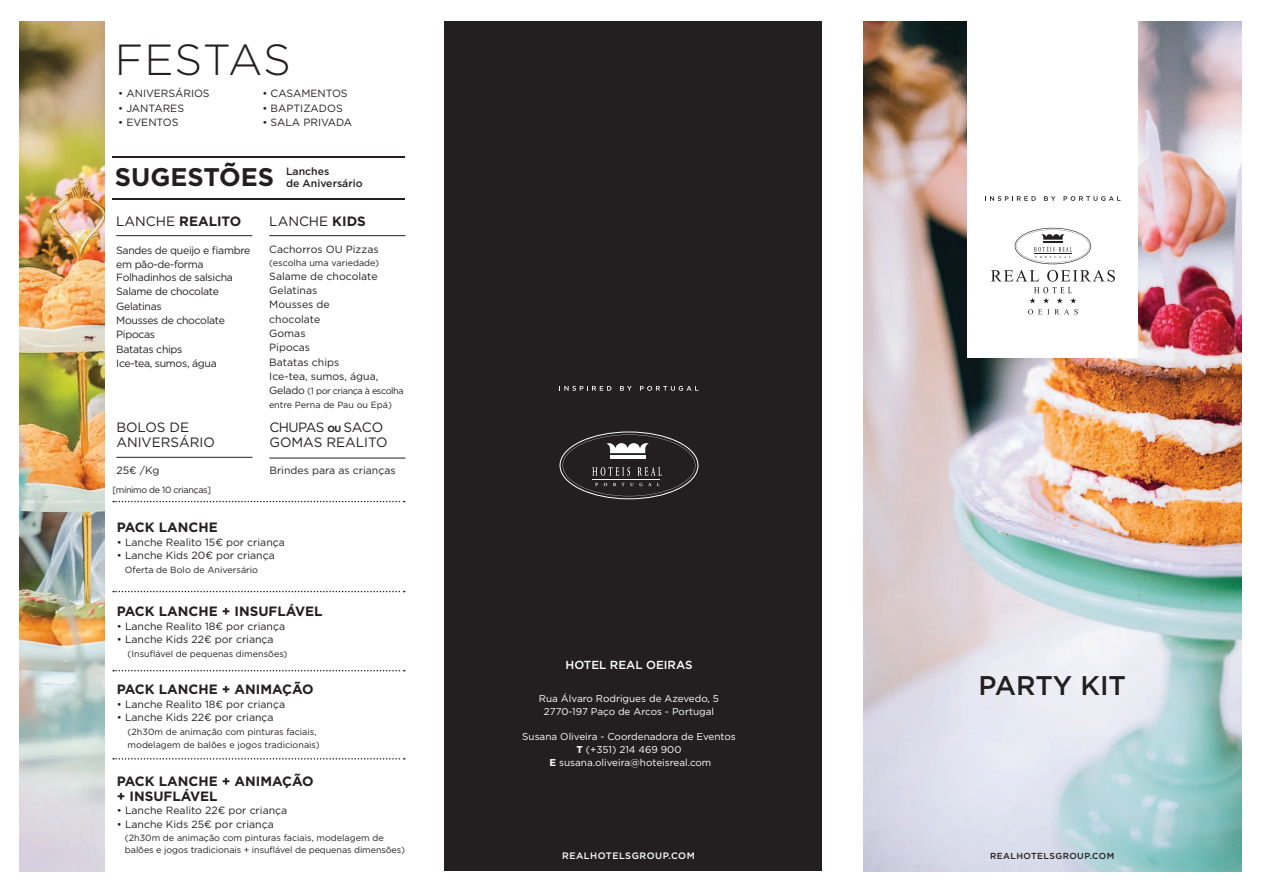
<style>
.page{position:relative;width:1263px;height:893px;background:#fff}
.page>*{position:absolute;margin:0;border:0;box-sizing:border-box;transform-origin:0 0}
.t1{font:300 43.5px "Gotham";letter-spacing:.01em;color:#231f20}
.t2{font:500 27px "Gotham";color:#231f20}
.t3{font:700 25.5px "Gotham";color:#231f20}
.t4{font:700 13.5px/15px "Gotham";color:#231f20}
.t5{font:13.5px/15px "Gotham";color:#231f20}
.t6{font:500 11.7px "Gotham";color:#fff}
.t7{font:10.5px/14.4px "Gotham";color:#231f20}
.t8{font:10.5px/14.1px "Gotham";letter-spacing:-.03em;color:#231f20}
.t9{font:500 10.5px "Gotham";color:#231f20}
.t10{font:9.9px/12.9px "Gotham";color:#fff;text-align:center}
.t11{font:500 9.3px "Gotham";letter-spacing:.05em;color:#fff}
.t12{font:9px/13.5px "Gotham";color:#231f20}
.t13{font:9px/13.5px "Gotham";letter-spacing:-.04em;color:#231f20}
.t14{font:500 8.7px "Gotham";letter-spacing:.05em;color:#231f20}
.s1{font-weight:400}
.s2{font-weight:700}
.s3{font-size:10.5px}
.s4{font-weight:700;font-size:9px}
</style>
<div class="page">
<hr style="left:112px;top:156px;width:292px;height:2px;background:#231f20">
<img style="left:863px;top:21px;width:379px;height:851px">
<div style="left:968px;top:0;width:170px;height:357px;background:#fff"></div>
<div style="left:444px;top:21px;width:377px;height:849px;background:#231f20"></div>
<svg style="left:559px;top:431px;width:139px;height:68px"></svg>
<hr style="left:593px;top:479px;width:67px;height:1px;background:#fff">
<svg style="left:559px;top:386px;width:52px;height:5px"></svg>
<svg style="left:620px;top:386px;width:12px;height:5px"></svg>
<svg style="left:640px;top:386px;width:58px;height:5px"></svg>
<hr style="left:116px;top:235px;width:136px;height:1px;background:#231f20">
<hr style="left:269px;top:235px;width:136px;height:1px;background:#231f20">
<hr style="left:116px;top:457px;width:136px;height:1px;background:#231f20">
<hr style="left:269px;top:458px;width:136px;height:1px;background:#231f20">
<img style="left:20px;top:21px;width:85px;height:851px">
<svg style="left:113px;top:591px;width:292px;height:1px"></svg>
<svg style="left:113px;top:670px;width:292px;height:1px"></svg>
<svg style="left:113px;top:758px;width:292px;height:2px"></svg>
<hr style="left:112px;top:198px;width:292px;height:2px;background:#231f20">
<svg style="left:113px;top:501px;width:292px;height:1px"></svg>
<svg style="left:1028px;top:309px;width:50px;height:6px"></svg>
<svg style="left:991px;top:270px;width:124px;height:33px"></svg>
<svg style="left:1015px;top:228px;width:76px;height:36px"></svg>
<svg style="left:985px;top:196px;width:51px;height:5px"></svg>
<svg style="left:1044px;top:196px;width:11px;height:5px"></svg>
<svg style="left:1063px;top:196px;width:57px;height:5px"></svg>
<h1 class="t1" style="left:115px;top:32px;width:178px">FESTAS</h1>
<p class="t7" style="left:118px;top:86px;width:93px">• ANIVERSÁRIOS</p>
<p class="t7" style="left:118px;top:101px;width:67px">• JANTARES</p>
<p class="t7" style="left:118px;top:115px;width:62px">• EVENTOS</p>
<p class="t7" style="left:262px;top:86px;width:87px">• CASAMENTOS</p>
<p class="t7" style="left:262px;top:101px;width:82px">• BAPTIZADOS</p>
<p class="t7" style="left:262px;top:115px;width:91px">• SALA PRIVADA</p>
<h3 class="t3" style="left:115px;top:160px;width:161px">SUGESTÕES</h3>
<p class="t9" style="left:286px;top:165px;width:45px">Lanches</p>
<p class="t9" style="left:286px;top:177px;width:78px">de Aniversário</p>
<p class="t4" style="left:116px;top:213px;width:127px"><span class="s1">LANCHE</span> REALITO</p>
<p class="t8" style="left:116px;top:243px;width:135px">Sandes de queijo e fiambre em pão-de-forma<br>Folhadinhos de salsicha<br>Salame de chocolate<br>Gelatinas<br>Mousses de chocolate<br>Pipocas<br>Batatas chips<br>Ice-tea, sumos, água</p>
<p class="t5" style="left:116px;top:420px;width:100px">BOLOS DE<br>ANIVERSÁRIO</p>
<p class="t7" style="left:116px;top:463px;width:45px">25€ /Kg</p>
<p class="t13" style="left:112px;top:482px;width:100px">[mínimo de 10 crianças]</p>
<p class="t5" style="left:269px;top:213px;width:98px">LANCHE <span class="s2">KIDS</span></p>
<p class="t7" style="left:269px;top:241px;width:111px">Cachorros OU Pizzas</p>
<p class="t12" style="left:269px;top:256px;width:111px">(escolha uma variedade)</p>
<p class="t7" style="left:269px;top:268px;width:111px">Salame de chocolate<br>Gelatinas<br>Mousses de chocolate<br>Gomas<br>Pipocas<br>Batatas chips<br>Ice-tea, sumos, água,</p>
<p class="t13" style="left:269px;top:384px;width:136px"><span class="s3">Gelado</span> (1 por criança à escolha entre Perna de Pau ou Epá)</p>
<p class="t5" style="left:269px;top:420px;width:120px">CHUPAS <span class="s4">OU</span> SACO<br>GOMAS REALITO</p>
<p class="t7" style="left:269px;top:463px;width:128px">Brindes para as crianças</p>
<p class="t4" style="left:117px;top:520px;width:102px">PACK LANCHE</p>
<p class="t7" style="left:117px;top:534px;width:170px">• Lanche Realito 15€ por criança</p>
<p class="t7" style="left:117px;top:548px;width:160px">• Lanche Kids 20€ por criança</p>
<p class="t12" style="left:125px;top:562px;width:135px">Oferta de Bolo de Aniversário</p>
<p class="t4" style="left:117px;top:604px;width:207px">PACK LANCHE + INSUFLÁVEL</p>
<p class="t7" style="left:117px;top:618px;width:170px">• Lanche Realito 18€ por criança</p>
<p class="t7" style="left:117px;top:632px;width:158px">• Lanche Kids 22€ por criança</p>
<p class="t12" style="left:128px;top:646px;width:161px">(Insuflável de pequenas dimensões)</p>
<p class="t4" style="left:117px;top:682px;width:198px">PACK LANCHE + ANIMAÇÃO</p>
<p class="t7" style="left:117px;top:696px;width:170px">• Lanche Realito 18€ por criança</p>
<p class="t7" style="left:117px;top:710px;width:158px">• Lanche Kids 22€ por criança</p>
<p class="t12" style="left:128px;top:724px;width:194px">(2h30m de animação com pinturas faciais, modelagem de balões e jogos tradicionais)</p>
<p class="t4" style="left:117px;top:773px;width:198px">PACK LANCHE + ANIMAÇÃO + INSUFLÁVEL</p>
<p class="t7" style="left:117px;top:803px;width:172px">• Lanche Realito 22€ por criança</p>
<p class="t7" style="left:117px;top:816px;width:158px">• Lanche Kids 25€ por criança</p>
<p class="t12" style="left:125px;top:832px;width:281px;line-height:12px">(2h30m de animação com pinturas faciais, modelagem de balões e jogos tradicionais + insuflável de pequenas dimensões)</p>
<p class="t6" style="left:565px;top:657px;width:129px">HOTEL REAL OEIRAS</p>
<p class="t10" style="left:539px;top:692px;width:182px">Rua Álvaro Rodrigues de Azevedo, 5<br>2770-197 Paço de Arcos - Portugal</p>
<p class="t10" style="left:522px;top:730px;width:215px">Susana Oliveira - Coordenadora de Eventos<br><span class="s2">T</span> (+351) 214 469 900<br><span class="s2">E</span> susana.oliveira@hoteisreal.com</p>
<h2 class="t2" style="left:978px;top:668px;width:149px">PARTY KIT</h2>
<p class="t11" style="left:562px;top:849px;width:134px">REALHOTELSGROUP.COM</p>
<p class="t14" style="left:990px;top:850px;width:126px">REALHOTELSGROUP.COM</p>
</div>
